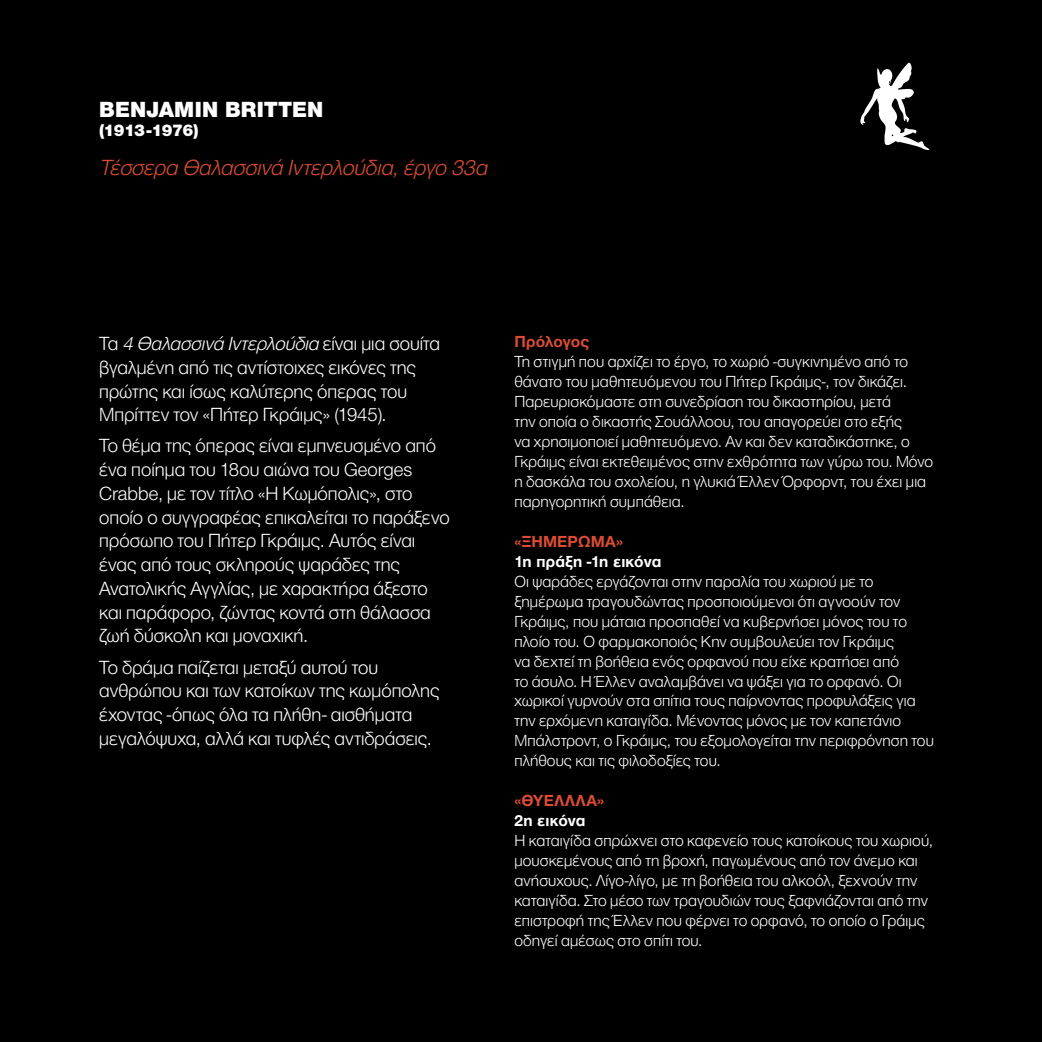
<style>
.page{position:relative;width:1042px;height:1042px;background:#000}
.page>*{position:absolute;margin:0;border:0;box-sizing:border-box;transform-origin:0 0}
.t1{font:italic 300 22.75px "CF Helvetica";color:#dd4c34}
.t2{font:900 22.75px "CF Helvetica";letter-spacing:.005em;color:#fff}
.t3{font:300 19.78px/23.8px "CF Helvetica";color:#fff}
.t4{font:900 17.5px "CF Helvetica";letter-spacing:-.04em;color:#fff}
.t5{font:300 16.62px/19.9px "CF Helvetica";letter-spacing:.005em;color:#fff}
.t6{font:700 16.62px "CF Helvetica";letter-spacing:.01em;color:#dd4c34}
.t7{font:700 16.62px "CF Helvetica";letter-spacing:.005em;color:#fff}
.s1{font-style:italic}
</style>
<div class="page">
<svg style="left:860px;top:62px;width:69px;height:88px"></svg>
<h1 class="t2" style="left:99px;top:97px;width:226px">BENJAMIN BRITTEN</h1>
<p class="t4" style="left:99px;top:121px;width:101px">(1913-1976)</p>
<h1 class="t1" style="left:99px;top:155px;width:394px">Τέσσερα Θαλασσινά Ιντερλούδια,έργο 33α</h1>
<p class="t3" style="left:99px;top:331px;width:342px">Τα <span class="s1">4 Θαλασσινά Ιντερλούδια</span> ε ίν α ι μ ι α σ ο υ ίτ α βγαλμένη από τις αντίστοιχες εικόνες της πρώτης και ίσως καλύτερης όπερας του Μπρίττεν τον «Πήτερ Γκράιμς» (1945).</p>
<p class="t3" style="left:99px;top:434px;width:352px">Το θέμα της όπερας είναι εμπνευσμένο από ένα ποίημα του 18ου αιώνα του Georges Crabbe, με τον τίτλο «Η Κωμόπολις», στο οποίο ο συγγραφέας επικαλείται το παράξενο πρόσωπο του Πήτερ Γκράιμς. Αυτός είναι ένας από τους σκληρούς ψαράδες της Ανατολικής Αγγλίας, με χαρακτήρα άξεστο και παράφορο, ζώντας κοντά στη θάλασσα ζωή δύσκολη και μοναχική.</p>
<p class="t3" style="left:99px;top:655px;width:342px">Το δράμα παίζεται μεταξύ αυτού του ανθρώπου και των κατοίκων της κωμόπολης έχοντας -όπως όλα τα πλήθη- αισθήματα μεγαλόψυχα, αλλά και τυφλές αντιδράσεις.</p>
<p class="t6" style="left:514px;top:333px;width:76px">Πρόλογος</p>
<p class="t5" style="left:514px;top:352px;width:420px">Τη στιγμή που αρχίζει το έργο, το χωριό -συγκινημένο από το θάνατο του μαθητευόμενου του Πήτερ Γκράιμς-, τον δικάζει.<br>Παρευρισκόμαστε στη συνεδρίαση του δικαστηρίου, μετά<br>την οποία ο δικαστής Σουάλλοου, του απαγορεύει στο εξής<br>να χρησιμοποιεί μαθητευόμενο. Αν και δεν καταδικάστηκε, ο Γκράιμς είναι εκτεθειμένος στην εχθρότητα των γύρω του. Μόνο η δασκάλα του σχολείου, η γλυκιά Έλλεν Όρφορντ, του έχει μια παρηγορητική συμπάθεια.</p>
<p class="t6" style="left:514px;top:532px;width:110px">«Ξημέρωμα»</p>
<p class="t7" style="left:514px;top:552px;width:148px">1η πράξη -1η εικόνα</p>
<p class="t5" style="left:514px;top:571px;width:421px">Οι ψαράδες εργάζονται στην παραλία του χωριού με το ξημέρωμα τραγουδώντας προσποιούμενοι ότι αγνοούν τον Γκράιμς, που μάταια προσπαθεί να κυβερνήσει μόνος του το πλοίο του. Ο φαρμακοποιός Κην συμβουλεύει τον Γκράιμς<br>να δεχτεί τη βοήθεια ενός ορφανού που είχε κρατήσει από<br>το άσυλο. Η Έλλεν αναλαμβάνει να ψάξει για το ορφανό. Οι χωρικοί γυρνούν στα σπίτια τους παίρνοντας προφυλάξεις για την ερχόμενη καταιγίδα. Μένοντας μόνος με τον καπετάνιο Μπάλστροντ, ο Γκράιμς, του εξομολογείται την περιφρόνηση του πλήθους και τις φιλοδοξίες του.</p>
<p class="t6" style="left:514px;top:792px;width:91px">«Θύελλλα»</p>
<p class="t7" style="left:514px;top:812px;width:73px">2η εικόνα</p>
<p class="t5" style="left:514px;top:830px;width:420px">Η καταιγίδα σπρώχνει στο καφενείο τους κατοίκους του χωριού, μουσκεμένους από τη βροχή, παγωμένους από τον άνεμο και ανήσυχους. Λίγο-λίγο, με τη βοήθεια του αλκοόλ, ξεχνούν την καταιγίδα. Στο μέσο των τραγουδιών τους ξαφνιάζονται από την επιστροφή της Έλλεν που φέρνει το ορφανό, το οποίο ο Γράιμς οδηγεί αμέσως στο σπίτι του.</p>
</div>
